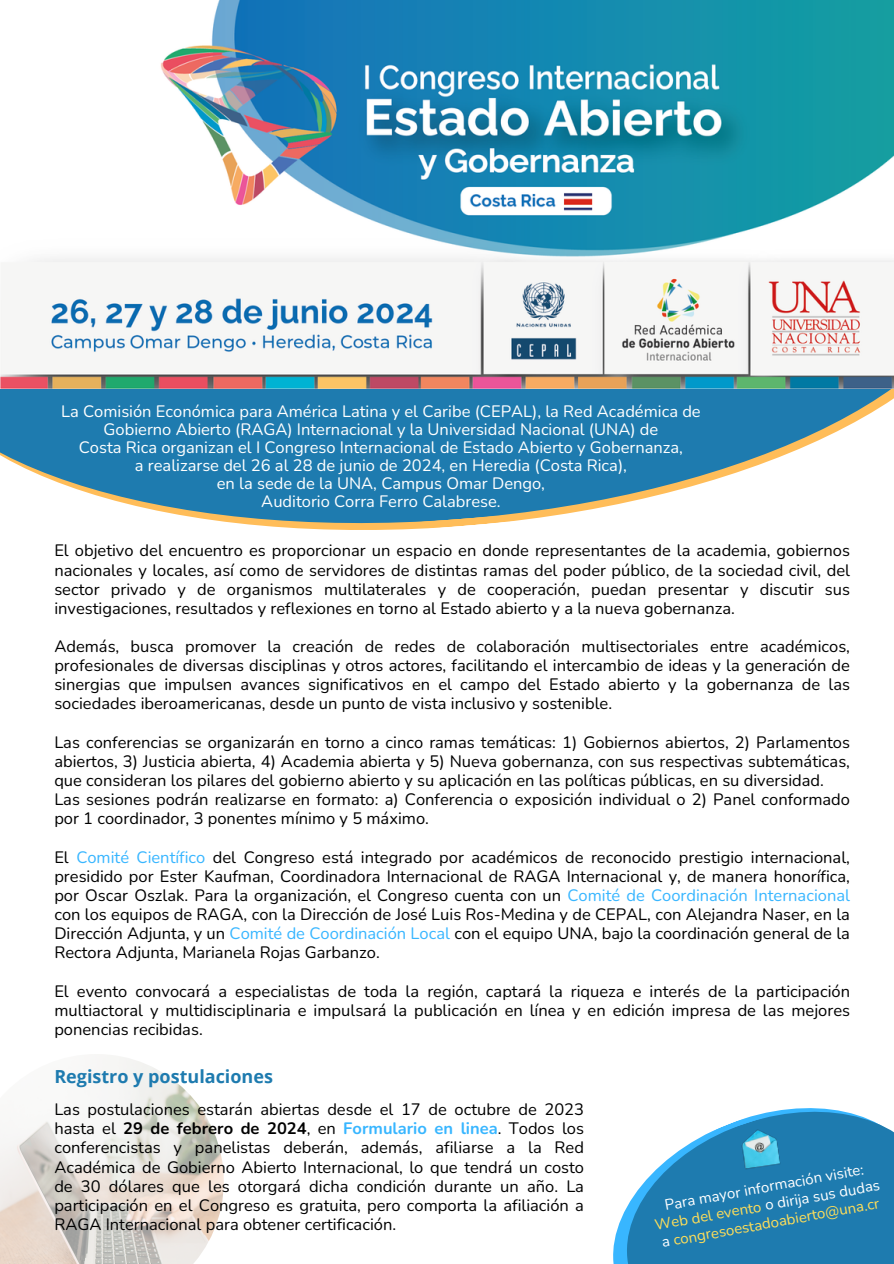
<style>
.page{position:relative;width:894px;height:1264px;background:#fff}
.page>*{position:absolute;margin:0;border:0;box-sizing:border-box;transform-origin:0 0}
.t1{font:700 18px "Open Sans";color:#1e7baf}
.t2{font:16.5px/19.2px "Nunito";color:#000;text-align:justify}
.t3{font:16.5px/18px "Nunito";color:#fff;text-align:center}
.t4{font:15px "Nunito";color:#fff}
.t5{font:15px "Nunito";color:#ffde59}
.s1{color:#38b6ff}
.s2{font-weight:700}
.s3{font-weight:700;color:#38b6ff}
.s4{color:#ffde59}
.s5{color:#fff}
</style>
<div class="page">
<svg style="left:0;top:388px;width:893px;height:142px;fill:#1e7baf"></svg>
<img style="left:0;top:0;width:893px;height:388px">
<svg style="left:613px;top:1108px;width:280px;height:155px;fill:#1e7baf"></svg>
<img style="left:730px;top:1123px;width:62px;height:51px">
<img style="left:0;top:1055px;width:224px;height:208px">
<p class="t3" style="left:61px;top:402px;width:641px">La Comisión Económica para América Latina y el Caribe (CEPAL), la Red Académica de<br>Gobierno Abierto (RAGA) Internacional y la Universidad Nacional (UNA) de</p>
<p class="t3" style="left:79px;top:438px;width:605px">Costa Rica organizan el I Congreso Internacional de Estado Abierto y Gobernanza,</p>
<p class="t3" style="left:135px;top:456px;width:493px">a realizarse del 26 al 28 de junio de 2024, en Heredia (Costa Rica),</p>
<p class="t3" style="left:217px;top:474px;width:329px">en la sede de la UNA, Campus Omar Dengo,</p>
<p class="t3" style="left:261px;top:492px;width:241px">Auditorio Corra Ferro Calabrese.</p>
<p class="t2" style="left:54px;top:541px;width:797px">El objetivo del encuentro es proporcionar un espacio en donde representantes de la academia, gobiernos nacionales y locales, así como de servidores de distintas ramas del poder público, de la sociedad civil, del sector privado y de organismos multilaterales y de cooperación, puedan presentar y discutir sus investigaciones, resultados y reflexiones en torno al Estado abierto y a la nueva gobernanza.</p>
<p class="t2" style="left:54px;top:637px;width:797px">Además, busca promover la creación de redes de colaboración multisectoriales entre académicos, profesionales de diversas disciplinas y otros actores, facilitando el intercambio de ideas y la generación de sinergias que impulsen avances significativos en el campo del Estado abierto y la gobernanza de las sociedades iberoamericanas, desde un punto de vista inclusivo y sostenible.</p>
<p class="t2" style="left:54px;top:732px;width:797px">Las conferencias se organizarán en torno a cinco ramas temáticas: 1) Gobiernos abiertos, 2) Parlamentos abiertos, 3) Justicia abierta, 4) Academia abierta y 5) Nueva gobernanza, con sus respectivas subtemáticas, que consideran los pilares del gobierno abierto y su aplicación en las políticas públicas, en su diversidad.</p>
<p class="t2" style="left:54px;top:790px;width:797px">Las sesiones podrán realizarse en formato: a) Conferencia o exposición individual o 2) Panel conformado por 1 coordinador, 3 ponentes mínimo y 5 máximo.</p>
<p class="t2" style="left:54px;top:847px;width:797px">El <span class="s1">Comité Científico</span> del Congreso está integrado por académicos de reconocido prestigio internacional, presidido por Ester Kaufman, Coordinadora Internacional de RAGA Internacional y, de manera honorífica, por Oscar Oszlak. Para la organización, el Congreso cuenta con un <span class="s1">Comité de Coordinación Internacional </span>con los equipos de RAGA, con la Dirección de José Luis Ros-Medina y de CEPAL, con Alejandra Naser, en la Dirección Adjunta, y un <span class="s1">Comité de Coordinación Local</span> con el equipo UNA, bajo la coordinación general de la Rectora Adjunta, Marianela Rojas Garbanzo.</p>
<p class="t2" style="left:54px;top:981px;width:797px">El evento convocará a especialistas de toda la región, captará la riqueza e interés de la participación multiactoral y multidisciplinaria e impulsará la publicación en línea y en edición impresa de las mejores ponencias recibidas.</p>
<p class="t1" style="left:54px;top:1063px;width:220px">Registro y postulaciones</p>
<p class="t2" style="left:54px;top:1100px;width:531px">Las postulaciones estarán abiertas desde el 17 de octubre de 2023 hasta el <span class="s2">29 de febrero de 2024</span>, en <span class="s3">Formulario en linea</span>. Todos los conferencistas y panelistas deberán, además, afiliarse a la Red Académica de Gobierno Abierto Internacional, lo que tendrá un costo de 30 dólares que les otorgará dicha condición durante un año. La participación en el Congreso es gratuita, pero comporta la afiliación a RAGA Internacional para obtener certificación.</p>
<p class="t4" style="left:662px;top:1194px;width:203px;rotate:-10deg">Para mayor información visite:</p>
<p class="t4" style="left:653px;top:1214px;width:230px;rotate:-10deg"><span class="s4">Web del evento</span> o dirija sus dudas</p>
<p class="t5" style="left:660px;top:1231px;width:222px;rotate:-10deg"><span class="s5">a</span> congresoestadoabierto@una.cr</p>
</div>
